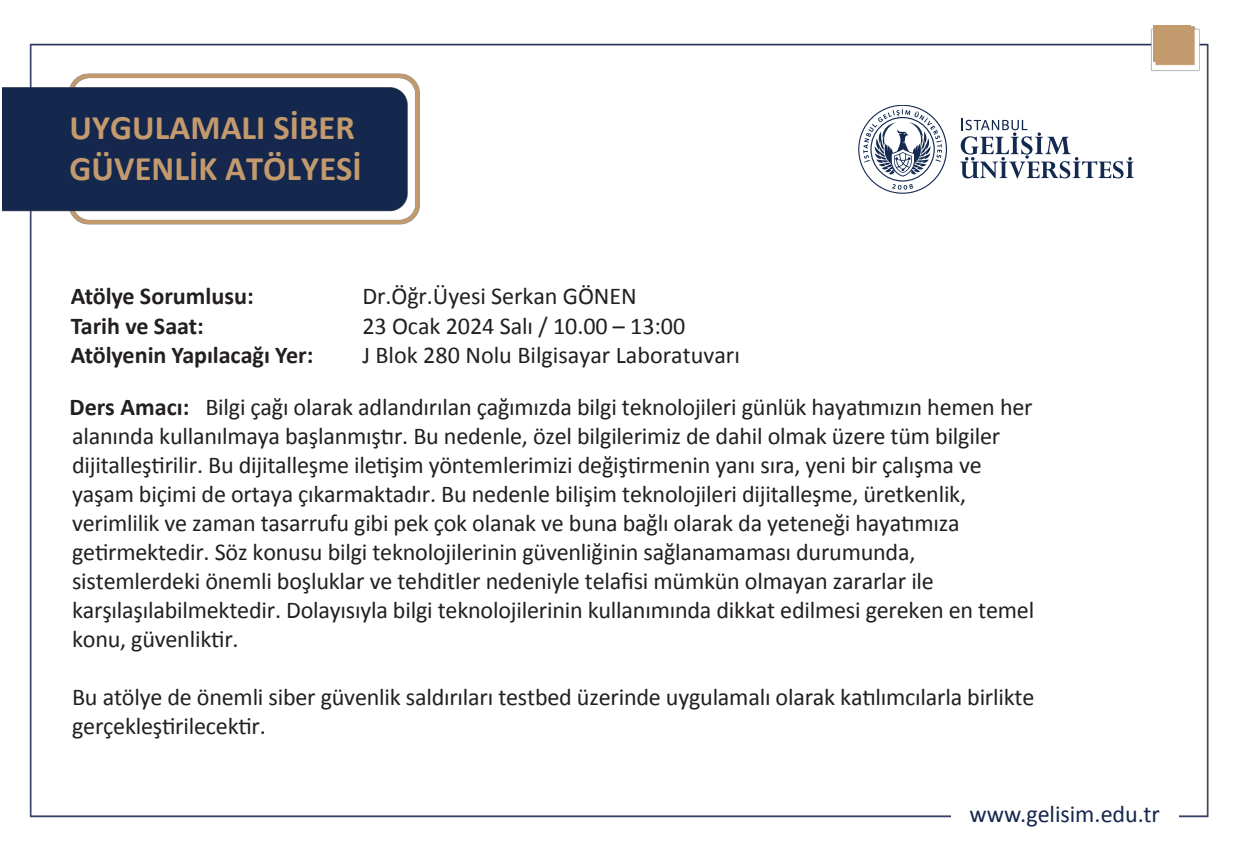
<style>
.page{position:relative;width:1233px;height:851px;background:#fff}
.page>*{position:absolute;margin:0;border:0;box-sizing:border-box;transform-origin:0 0}
.t1{font:700 34.5px/41.4px "Calibri";color:#c29a6d}
.t2{font:24.15px/29px "Calibri";letter-spacing:-.01em;color:#231f20}
.t3{font:700 24.15px "Calibri";color:#231f20}
.t4{font:24.15px "Calibri";letter-spacing:-.005em;color:#15274d}
.s1{font-weight:700}
</style>
<div class="page">
<img style="left:3px;top:26px;width:1206px;height:792px">
<svg style="left:858px;top:105px;width:89px;height:89px"></svg>
<svg style="left:960px;top:118px;width:173px;height:60px"></svg>
<div style="left:92px;top:112px;width:266px;height:69px;background:#15274d"></div>
<div style="left:951px;top:795px;width:227px;height:39px;background:#fff"></div>
<div style="left:1153px;top:25px;width:38px;height:37px;background:#c29a6d"></div>
<h1 class="t1" style="left:70px;top:106px;width:294px">UYGULAMALI SİBER<br>GÜVENLİK ATÖLYESİ</h1>
<p class="t3" style="left:71px;top:278px;width:184px">Atölye Sorumlusu:</p>
<p class="t2" style="left:362px;top:280px;width:276px">Dr.Öğr.Üyesi Serkan GÖNEN</p>
<p class="t3" style="left:71px;top:309px;width:134px">Tarih ve Saat:</p>
<p class="t2" style="left:362px;top:311px;width:324px">23 Ocak 2024 Salı / 10.00 – 13:00</p>
<p class="t3" style="left:71px;top:338px;width:244px">Atölyenin Yapılacağı Yer:</p>
<p class="t2" style="left:70px;top:328px;width:964px;line-height:51.9px;text-align:center">J Blok 280 Nolu Bilgisayar Laboratuvarı<br><span class="s1">Ders Amacı:</span> Bilgi çağı olarak adlandırılan çağımızda bilgi teknolojileri günlük hayatımızın hemen her</p>
<p class="t2" style="left:72px;top:420px;width:964px">alanında kullanılmaya başlanmıştır. Bu nedenle, özel bilgilerimiz de dahil olmak üzere tüm bilgiler dijitalleştirilir. Bu dijitalleşme iletişim yöntemlerimizi değiştirmenin yanı sıra, yeni bir çalışma ve yaşam biçimi de ortaya çıkarmaktadır. Bu nedenle bilişim teknolojileri dijitalleşme, üretkenlik, verimlilik ve zaman tasarrufu gibi pek çok olanak ve buna bağlı olarak da yeteneği hayatımıza getirmektedir. Söz konusu bilgi teknolojilerinin güvenliğinin sağlanamaması durumunda, sistemlerdeki önemli boşluklar ve tehditler nedeniyle telafisi mümkün olmayan zararlar ile karşılaşılabilmektedir. Dolayısıyla bilgi teknolojilerinin kullanımında dikkat edilmesi gereken en temel konu, güvenliktir.</p>
<p class="t2" style="left:72px;top:681px;width:964px">Bu atölye de önemli siber güvenlik saldırıları testbed üzerinde uygulamalı olarak katılımcılarla birlikte gerçekleştirilecektir.</p>
<p class="t4" style="left:970px;top:796px;width:192px">www.gelisim.edu.tr</p>
</div>
